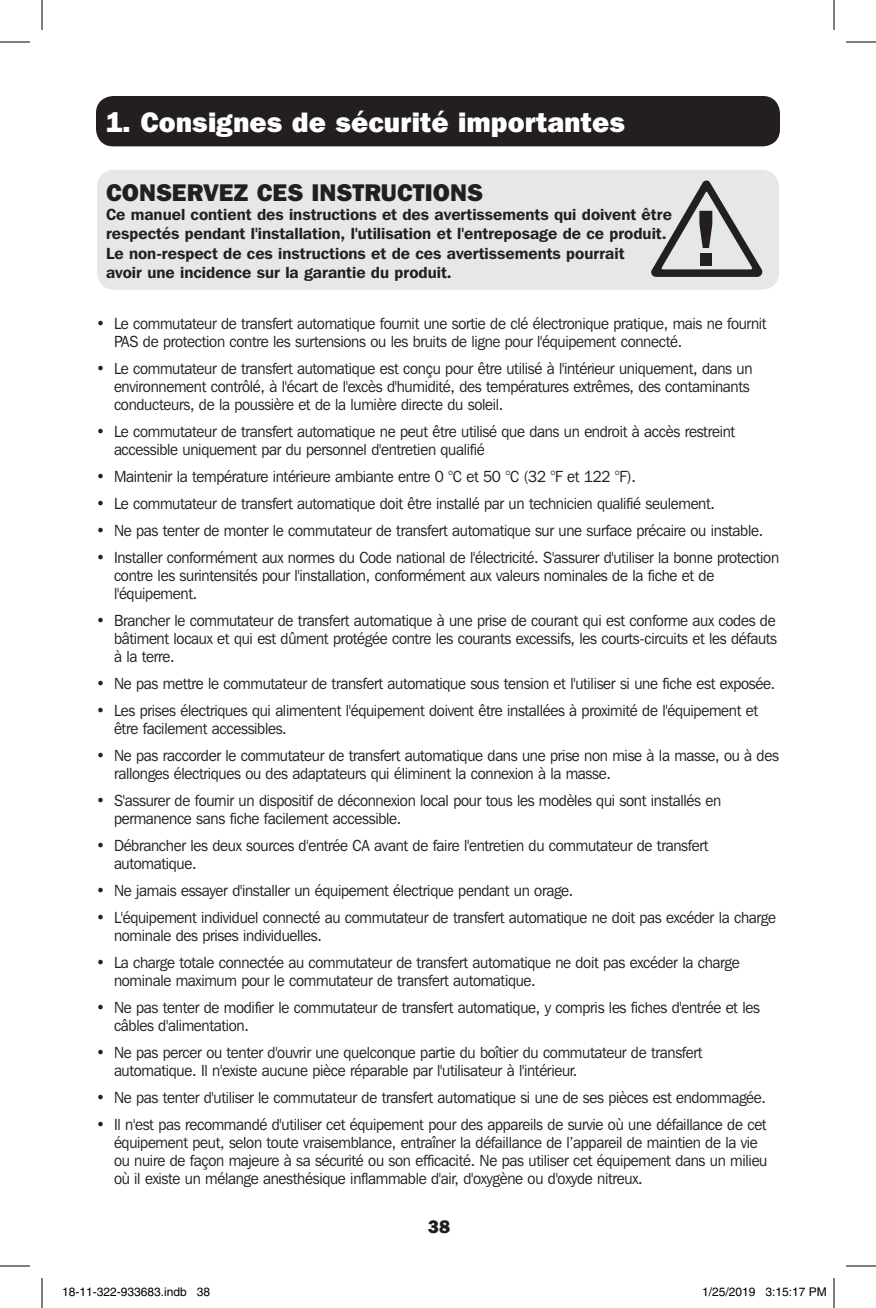
<style>
.page{position:relative;width:876px;height:1308px;background:#fff}
.page>*{position:absolute;margin:0;border:0;box-sizing:border-box;transform-origin:0 0}
.Main_Head{font:800 28px "Franklin Gothic IT Cby BT";color:#fff}
.t1{font:800 24px "Franklin Gothic IT Cby BT";color:#231f20}
.t2{font:800 18px "Franklin Gothic IT Cby BT";color:#231f20}
.t3{font:16px/18px "Franklin Gothic IT Cby BT";letter-spacing:-.02em;color:#231f20;scale:.95 1}
.t4{font:600 16px/19.2px "Franklin Gothic IT Cby BT";color:#231f20}
.t5{font:12px "Helvetica";color:#000}
</style>
<div class="page">
<div style="left:97px;top:170px;width:682px;height:120px;background:#e6e7e9;border-radius:17px"></div>
<div style="left:96px;top:96px;width:684px;height:50px;background:#231f20;border-radius:17px"></div>
<svg style="left:651px;top:180px;width:111px;height:97px"></svg>
<div style="left:700px;top:253px;width:12px;height:12px;background:#231f20"></div>
<hr style="left:0;top:42px;width:30px;height:1px;background:#000">
<hr style="left:846px;top:42px;width:30px;height:1px;background:#000">
<hr style="left:0;top:1266px;width:30px;height:1px;background:#000">
<hr style="left:846px;top:1266px;width:30px;height:1px;background:#000">
<hr style="left:42px;top:0;width:1px;height:30px;background:#000">
<hr style="left:42px;top:1278px;width:1px;height:30px;background:#000">
<hr style="left:834px;top:0;width:1px;height:30px;background:#000">
<hr style="left:834px;top:1278px;width:1px;height:30px;background:#000">
<p class="Main_Head" style="left:105px;top:105px;width:522px">1. Consignes de sécurité importantes</p>
<p class="t1" style="left:106px;top:177px;width:378px">CONSERVEZ CES INSTRUCTIONS</p>
<p class="t4" style="left:106px;top:205px;width:567px">Ce manuel contient des instructions et des avertissements qui doivent être respectés pendant l'installation, l'utilisation et l'entreposage de ce produit.<br>Le non-respect de ces instructions et de ces avertissements pourrait<br>avoir une incidence sur la garantie du produit.</p>
<p class="t3" style="left:114px;top:314px;width:688px;text-indent:-18px">• Le commutateur de transfert automatique fournit une sortie de clé électronique pratique, mais ne fournit<br>PAS de protection contre les surtensions ou les bruits de ligne pour l'équipement connecté.</p>
<p class="t3" style="left:114px;top:359px;width:674px;text-indent:-18px">• Le commutateur de transfert automatique est conçu pour être utilisé à l'intérieur uniquement, dans un environnement contrôlé, à l'écart de l'excès d'humidité, des températures extrêmes, des contaminants conducteurs, de la poussière et de la lumière directe du soleil.</p>
<p class="t3" style="left:114px;top:422px;width:655px;text-indent:-18px">• Le commutateur de transfert automatique ne peut être utilisé que dans un endroit à accès restreint accessible uniquement par du personnel d'entretien qualifié</p>
<p class="t3" style="left:96px;top:467px;width:570px">• Maintenir la température intérieure ambiante entre 0 °C et 50 °C (32 °F et 122 °F).</p>
<p class="t3" style="left:96px;top:494px;width:653px">• Le commutateur de transfert automatique doit être installé par un technicien qualifié seulement.</p>
<p class="t3" style="left:96px;top:521px;width:704px">• Ne pas tenter de monter le commutateur de transfert automatique sur une surface précaire ou instable.</p>
<p class="t3" style="left:114px;top:548px;width:702px;text-indent:-18px">• Installer conformément aux normes du Code national de l'électricité. S'assurer d'utiliser la bonne protection contre les surintensités pour l'installation, conformément aux valeurs nominales de la fiche et de l'équipement.</p>
<p class="t3" style="left:114px;top:611px;width:700px;text-align:justify;text-indent:-18px">• Brancher le commutateur de transfert automatique à une prise de courant qui est conforme aux codes de bâtiment locaux et qui est dûment protégée contre les courants excessifs, les courts-circuits et les défauts à la terre.</p>
<p class="t3" style="left:96px;top:674px;width:716px">• Ne pas mettre le commutateur de transfert automatique sous tension et l'utiliser si une fiche est exposée.</p>
<p class="t3" style="left:114px;top:701px;width:680px;text-indent:-18px">• Les prises électriques qui alimentent l'équipement doivent être installées à proximité de l'équipement et être facilement accessibles.</p>
<p class="t3" style="left:114px;top:746px;width:701px;text-indent:-18px">• Ne pas raccorder le commutateur de transfert automatique dans une prise non mise à la masse, ou à des rallonges électriques ou des adaptateurs qui éliminent la connexion à la masse.</p>
<p class="t3" style="left:114px;top:791px;width:641px;text-indent:-18px">• S'assurer de fournir un dispositif de déconnexion local pour tous les modèles qui sont installés en permanence sans fiche facilement accessible.</p>
<p class="t3" style="left:114px;top:836px;width:627px;text-indent:-18px">• Débrancher les deux sources d'entrée CA avant de faire l'entretien du commutateur de transfert automatique.</p>
<p class="t3" style="left:96px;top:881px;width:504px">• Ne jamais essayer d'installer un équipement électrique pendant un orage.</p>
<p class="t3" style="left:114px;top:908px;width:698px;text-indent:-18px">• L'équipement individuel connecté au commutateur de transfert automatique ne doit pas excéder la charge nominale des prises individuelles.</p>
<p class="t3" style="left:114px;top:953px;width:660px;text-indent:-18px">• La charge totale connectée au commutateur de transfert automatique ne doit pas excéder la charge nominale maximum pour le commutateur de transfert automatique.</p>
<p class="t3" style="left:114px;top:998px;width:681px;text-indent:-18px">• Ne pas tenter de modifier le commutateur de transfert automatique, y compris les fiches d'entrée et les câbles d'alimentation.</p>
<p class="t3" style="left:114px;top:1043px;width:621px;text-indent:-18px">• Ne pas percer ou tenter d'ouvrir une quelconque partie du boîtier du commutateur de transfert automatique. Il n'existe aucune pièce réparable par l'utilisateur à l'intérieur.</p>
<p class="t3" style="left:96px;top:1088px;width:707px">• Ne pas tenter d'utiliser le commutateur de transfert automatique si une de ses pièces est endommagée.</p>
<p class="t3" style="left:114px;top:1115px;width:689px;text-indent:-18px">• Il n'est pas recommandé d'utiliser cet équipement pour des appareils de survie où une défaillance de cet équipement peut, selon toute vraisemblance, entraîner la défaillance de l’appareil de maintien de la vie ou nuire de façon majeure à sa sécurité ou son efficacité. Ne pas utiliser cet équipement dans un milieu où il existe un mélange anesthésique inflammable d'air, d'oxygène ou d'oxyde nitreux.</p>
<p class="t2" style="left:428px;top:1215px;width:24px">38</p>
<p class="t5" style="left:62px;top:1285px;width:150px">18-11-322-933683.indb 38</p>
<p class="t5" style="left:702px;top:1285px;width:126px">1/25/2019 3:15:17 PM</p>
</div>
